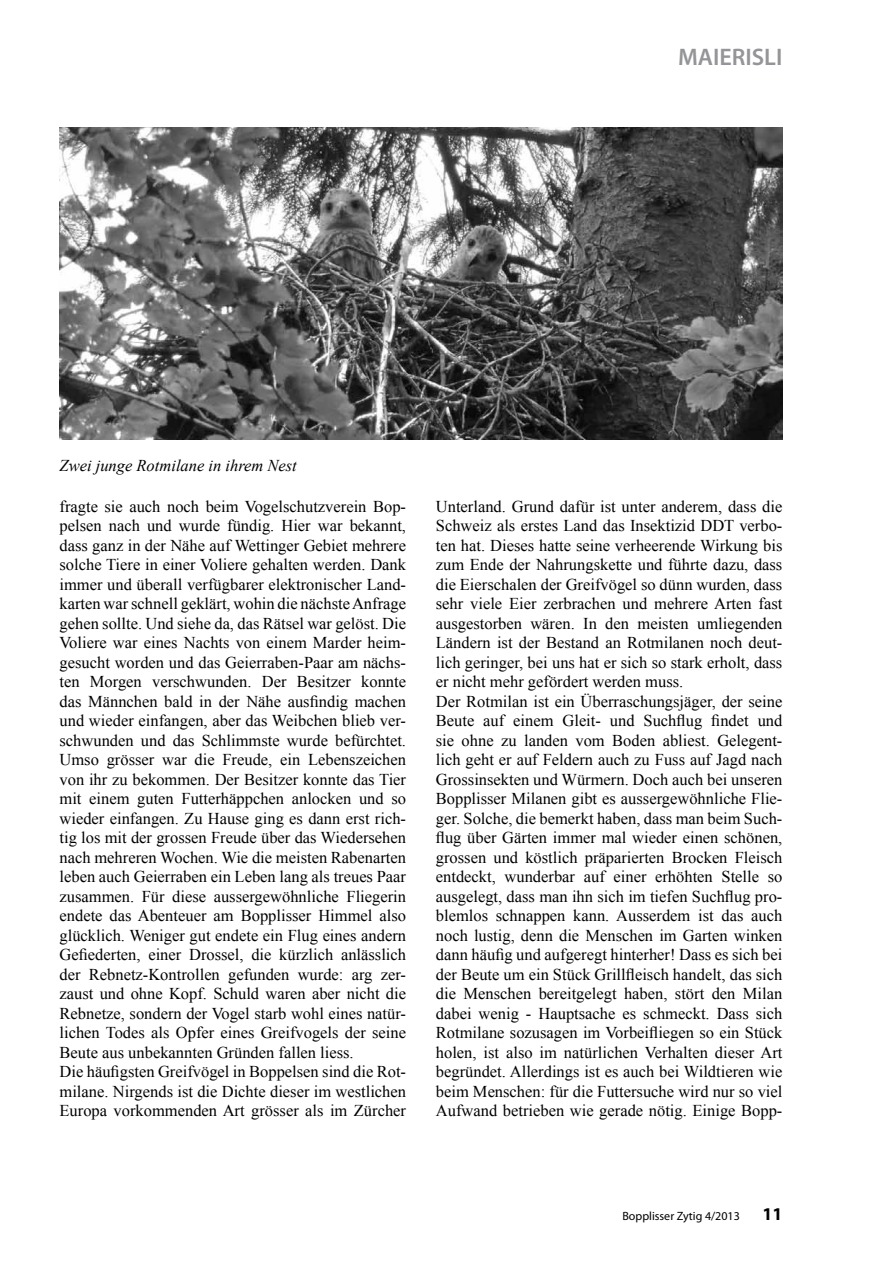
<style>
.page{position:relative;width:893px;height:1263px;background:#fff}
.page>*{position:absolute;margin:0;border:0;box-sizing:border-box;transform-origin:0 0}
.t1{font:600 24px "Myriad Pro";color:#939598}
.t2{font:700 18px "Myriad Pro";color:#000101}
.t3{font:16.5px/19.5px "Times New Roman";color:#000}
.t4{font:italic 16.5px "Times New Roman";color:#000}
.t5{font:12px "Myriad Pro";color:#000}
</style>
<div class="page">
<img style="left:60px;top:128px;width:722px;height:312px">
<h1 class="t1" style="left:678px;top:41px;width:106px">MAIERISLI</h1>
<p class="t4" style="left:60px;top:454px;width:239px">Zwei junge Rotmilane in ihrem Nest</p>
<p class="t3" style="left:60px;top:496px;width:348px">fragte sie auch noch beim Vogelschutzverein Bop&shy;pelsen nach und wurde fündig. Hier war bekannt, dass ganz in der Nähe auf Wettinger Gebiet mehrere solche Tiere in einer Voliere gehalten werden. Dank immer und überall verfügbarer elektronischer Land&shy;karten war schnell geklärt, wohin die nächste Anfrage gehen sollte. Und siehe da, das Rätsel war gelöst. Die Voliere war eines Nachts von einem Marder heim&shy;gesucht worden und das Geierraben-Paar am nächs&shy;ten Morgen verschwunden. Der Besitzer konnte das Männchen bald in der Nähe ausfindig machen und wieder einfangen, aber das Weibchen blieb ver&shy;schwunden und das Schlimmste wurde befürchtet.<br>Umso grösser war die Freude, ein Lebenszeichen von ihr zu bekommen. Der Besitzer konnte das Tier mit einem guten Futterhäppchen anlocken und so wieder einfangen. Zu Hause ging es dann erst rich&shy;tig los mit der grossen Freude über das Wiedersehen nach mehreren Wochen. Wie die meisten Rabenarten leben auch Geierraben ein Leben lang als treues Paar zusammen. Für diese aussergewöhnliche Fliegerin endete das Abenteuer am Bopplisser Himmel also glücklich. Weniger gut endete ein Flug eines andern Gefiederten, einer Drossel, die kürzlich anlässlich der Rebnetz-Kontrollen gefunden wurde: arg zer&shy;zaust und ohne Kopf. Schuld waren aber nicht die Rebnetze, sondern der Vogel starb wohl eines natür&shy;lichen Todes als Opfer eines Greifvogels der seine Beute aus unbekannten Gründen fallen liess.<br>Die häufigsten Greifvögel in Boppelsen sind die Rot&shy;milane. Nirgends ist die Dichte dieser im westlichen Europa vorkommenden Art grösser als im Zürcher</p>
<p class="t3" style="left:436px;top:496px;width:348px">Unterland. Grund dafür ist unter anderem, dass die Schweiz als erstes Land das Insektizid DDT verbo&shy;ten hat. Dieses hatte seine verheerende Wirkung bis zum Ende der Nahrungskette und führte dazu, dass die Eierschalen der Greifvögel so dünn wurden, dass sehr viele Eier zerbrachen und mehrere Arten fast ausgestorben wären. In den meisten umliegenden Ländern ist der Bestand an Rotmilanen noch deut&shy;lich geringer, bei uns hat er sich so stark erholt, dass er nicht mehr gefördert werden muss.<br>Der Rotmilan ist ein Überraschungsjäger, der seine Beute auf einem Gleit- und Suchflug findet und sie ohne zu landen vom Boden abliest. Gelegent&shy;lich geht er auf Feldern auch zu Fuss auf Jagd nach Grossinsekten und Würmern. Doch auch bei unseren Bopplisser Milanen gibt es aussergewöhnliche Flie&shy;ger. Solche, die bemerkt haben, dass man beim Such&shy;flug über Gärten immer mal wieder einen schönen, grossen und köstlich präparierten Brocken Fleisch entdeckt, wunderbar auf einer erhöhten Stelle so ausgelegt, dass man ihn sich im tiefen Suchflug pro&shy;blemlos schnappen kann. Ausserdem ist das auch noch lustig, denn die Menschen im Garten winken dann häufig und aufgeregt hinterher! Dass es sich bei der Beute um ein Stück Grillfleisch handelt, das sich die Menschen bereitgelegt haben, stört den Milan dabei wenig - Hauptsache es schmeckt. Dass sich Rotmilane sozusagen im Vorbeifliegen so ein Stück holen, ist also im natürlichen Verhalten dieser Art begründet. Allerdings ist es auch bei Wildtieren wie beim Menschen: für die Futtersuche wird nur so viel Aufwand betrieben wie gerade nötig. Einige Bopp-</p>
<p class="t5" style="left:622px;top:1209px;width:119px">Bopplisser Zytig 4/2013</p>
<p class="t2" style="left:762px;top:1203px;width:21px">11</p>
</div>
